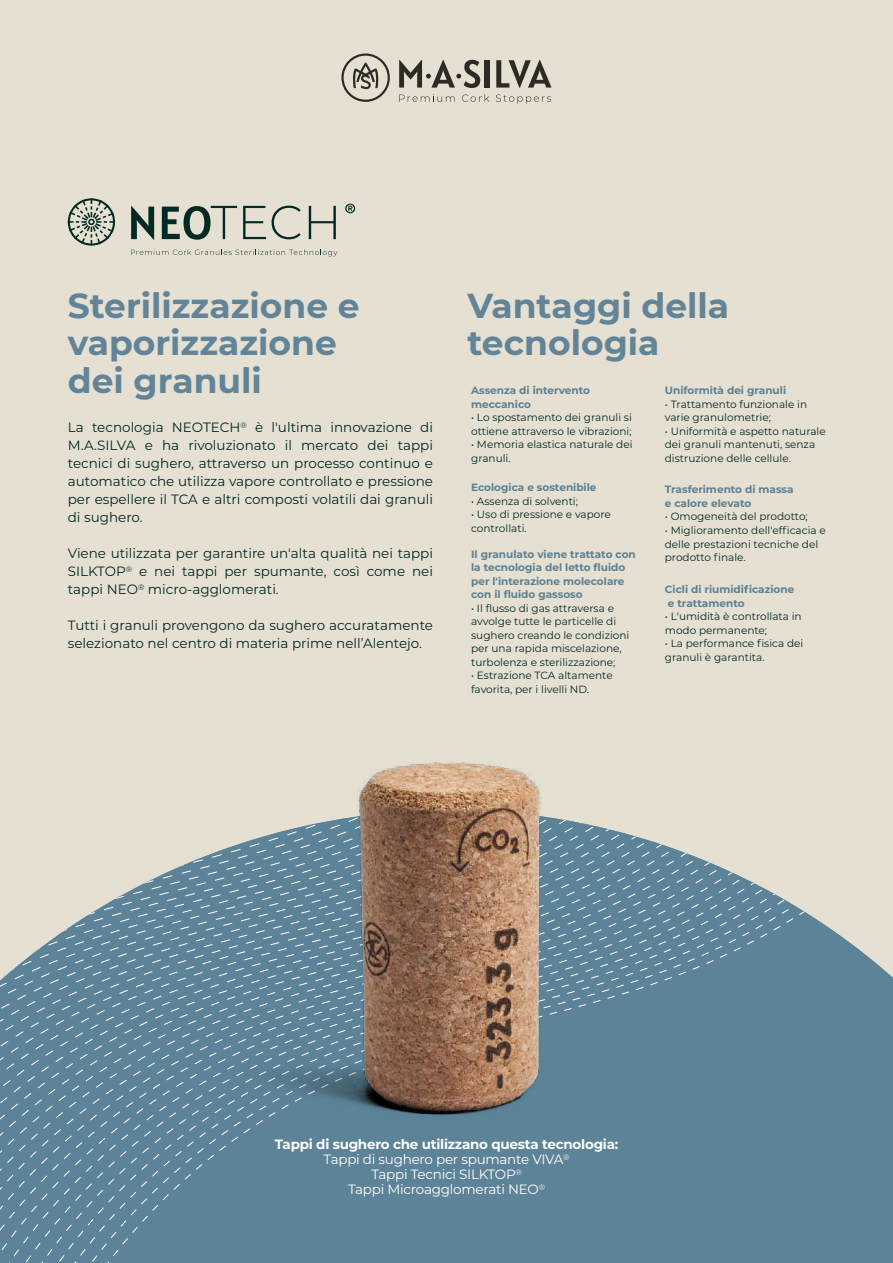
<style>
.page{position:relative;width:893px;height:1263px;background:#e6e0d2}
.page>*{position:absolute;margin:0;border:0;box-sizing:border-box;transform-origin:0 0}
.t1{font:700 34.5px/37.5px "Montserrat";color:#628498}
.t2{font:13.5px/18px "Montserrat";color:#002822;text-align:justify}
.t3{font:13.5px/15px "Montserrat";letter-spacing:-.02em;color:#fff;text-align:center}
.t4{font:10.5px/13.5px "Montserrat";color:#002822}
.t5{font:700 10.5px/13.5px "Montserrat";color:#5b8092}
.s1{font-weight:700}
</style>
<div class="page">
<svg style="left:0;top:825px;width:893px;height:438px;background:#7191a0"></svg>
<svg style="left:399px;top:94px;width:56px;height:8px"></svg>
<svg style="left:462px;top:94px;width:27px;height:8px"></svg>
<svg style="left:496px;top:95px;width:55px;height:9px"></svg>
<div style="left:485px;top:60px;width:5px;height:28px;background:#2d2a26"></div>
<svg style="left:496px;top:60px;width:55px;height:28px"></svg>
<svg style="left:399px;top:60px;width:81px;height:28px"></svg>
<svg style="left:341px;top:53px;width:49px;height:49px"></svg>
<svg style="left:131px;top:249px;width:206px;height:7px"></svg>
<svg style="left:243px;top:206px;width:23px;height:33px"></svg>
<svg style="left:272px;top:206px;width:29px;height:33px"></svg>
<svg style="left:309px;top:206px;width:27px;height:33px"></svg>
<svg style="left:131px;top:206px;width:23px;height:34px"></svg>
<svg style="left:162px;top:206px;width:75px;height:34px"></svg>
<svg style="left:345px;top:204px;width:10px;height:9px"></svg>
<svg style="left:68px;top:198px;width:47px;height:48px"></svg>
<img style="left:195px;top:762px;width:398px;height:417px">
<h1 class="t1" style="left:68px;top:285px;width:293px">Sterilizzazione e vaporizzazione dei granuli</h1>
<p class="t2" style="left:68px;top:418px;width:367px">La tecnologia NEOTECH<sup>®</sup> è l'ultima innovazione di M.A.SILVA e ha rivoluzionato il mercato dei tappi tecnici di sughero, attraverso un processo continuo e automatico che utilizza vapore controllato e pressione per espellere il TCA e altri composti volatili dai granuli di sughero.</p>
<p class="t2" style="left:68px;top:544px;width:367px">Viene utilizzata per garantire un'alta qualità nei tappi SILKTOP<sup>®</sup> e nei tappi per spumante, così come nei tappi NEO<sup>®</sup> micro-agglomerati.</p>
<p class="t2" style="left:68px;top:616px;width:367px">Tutti i granuli provengono da sughero accuratamente selezionato nel centro di materia prime nell’Alentejo.</p>
<h1 class="t1" style="left:468px;top:285px;width:263px">Vantaggi della tecnologia</h1>
<p class="t5" style="left:471px;top:383px;width:120px">Assenza di intervento meccanico</p>
<p class="t4" style="left:471px;top:410px;width:162px">• Lo spostamento dei granuli si ottiene attraverso le vibrazioni;</p>
<p class="t4" style="left:471px;top:437px;width:163px">• Memoria elastica naturale dei granuli.</p>
<p class="t5" style="left:665px;top:383px;width:123px">Uniformità dei granuli</p>
<p class="t4" style="left:665px;top:397px;width:144px">• Trattamento funzionale in varie granulometrie;</p>
<p class="t4" style="left:665px;top:424px;width:162px">• Uniformità e aspetto naturale dei granuli mantenuti, senza distruzione delle cellule.</p>
<p class="t5" style="left:471px;top:480px;width:127px">Ecologica e sostenibile</p>
<p class="t4" style="left:471px;top:494px;width:108px">• Assenza di solventi;</p>
<p class="t4" style="left:471px;top:507px;width:141px">• Uso di pressione e vapore controllati.</p>
<p class="t5" style="left:471px;top:547px;width:166px">Il granulato viene trattato con la tecnologia del letto fluido per l'interazione molecolare con il fluido gassoso</p>
<p class="t4" style="left:471px;top:601px;width:160px">• Il flusso di gas attraversa e avvolge tutte le particelle di sughero creando le condizioni per una rapida miscelazione, turbolenza e sterilizzazione;</p>
<p class="t4" style="left:471px;top:669px;width:143px">• Estrazione TCA altamente favorita, per i livelli ND.</p>
<p class="t5" style="left:665px;top:482px;width:130px">Trasferimento di massa e calore elevato</p>
<p class="t4" style="left:665px;top:510px;width:144px">• Omogeneità del prodotto;</p>
<p class="t4" style="left:665px;top:523px;width:162px">• Miglioramento dell'efficacia e delle prestazioni tecniche del prodotto finale.</p>
<p class="t5" style="left:665px;top:582px;width:131px">Cicli di riumidificazione e trattamento</p>
<p class="t4" style="left:665px;top:610px;width:138px">• L'umidità è controllata in modo permanente;</p>
<p class="t4" style="left:665px;top:637px;width:140px">• La performance fisica dei granuli è garantita.</p>
<p class="t3" style="left:275px;top:1136px;width:345px"><span class="s1">Tappi di sughero che utilizzano questa tecnologia:<br></span>Tappi di sughero per spumante VIVA<sup>®<br></sup>Tappi Tecnici SILKTOP<sup>®<br></sup>Tappi Microagglomerati NEO<sup>®</sup></p>
</div>
